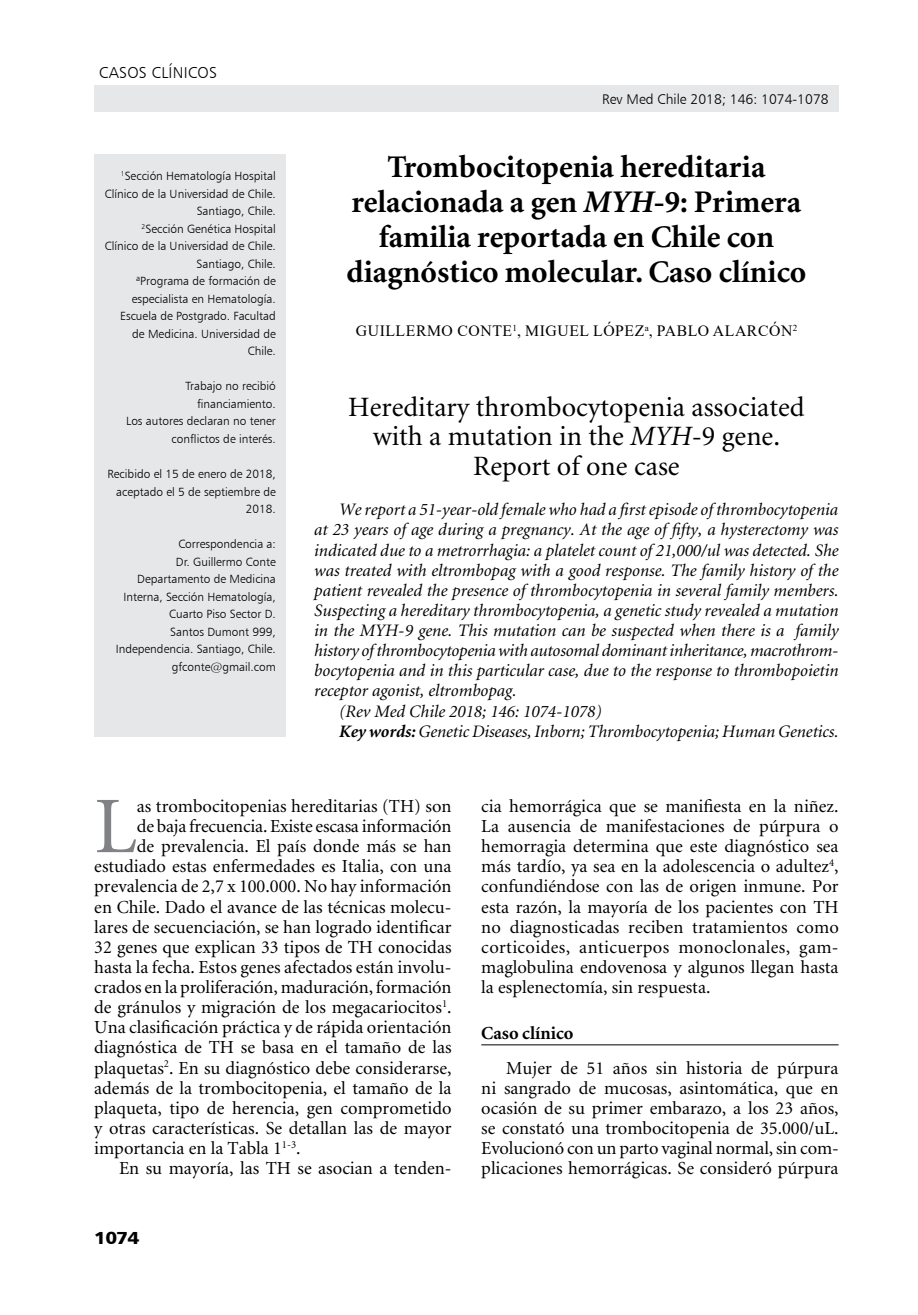
<style>
.page{position:relative;width:918px;height:1315px;background:#fff}
.page>*{position:absolute;margin:0;border:0;box-sizing:border-box;transform-origin:0 0}
.t1{font:80.33px "Minion";color:#808285}
.t2{font:700 31.5px/35px "Minion";color:#000;text-align:center}
.t3{font:28px/29.8px "Minion";color:#000}
.t4{font:18.38px/20.1px "Minion";color:#000;text-align:justify}
.t5{font:700 18.38px "Minion";color:#000}
.t6{font:italic 17.5px "Minion";color:#000}
.t7{font:17.5px "Humanist 777 BT Black B";color:#000;scale:1.1 1}
.t8{font:15.75px "Times New Roman";letter-spacing:.035em;color:#000}
.t9{font:15.75px "Humanist 777 BT Light B";letter-spacing:.02em;color:#000}
.t10{font:14px "Humanist 777 BT Light B";color:#000}
.t11{font:11.9px/17.5px "Humanist 777 BT Light B";color:#000;text-align:right}
.s1{font-style:italic}
.s2{font-weight:700}
</style>
<div class="page">
<div style="left:94px;top:85px;width:744px;height:26px;background:#e6e7e8"></div>
<div style="left:94px;top:154px;width:192px;height:583px;background:#e6e7e8"></div>
<hr style="left:481px;top:1044px;width:357px;height:1px;background:#000">
<p class="t9" style="left:99px;top:63px;width:119px">CASOS CLÍNICOS</p>
<p class="t11" style="left:105px;top:167px;width:172px"><sup>1</sup>Sección Hematología Hospital<br>Clínico de la Universidad de Chile.<br>Santiago, Chile.<br><sup>2</sup>Sección Genética Hospital<br>Clínico de la Universidad de Chile.<br>Santiago, Chile.<br><sup>a</sup>Programa de formación de especialista en Hematología.<br>Escuela de Postgrado. Facultad de Medicina. Universidad de<br>Chile.</p>
<p class="t11" style="left:126px;top:377px;width:151px">Trabajo no recibió financiamiento.<br>Los autores declaran no tener conflictos de interés.</p>
<p class="t11" style="left:107px;top:465px;width:170px">Recibido el 15 de enero de 2018, aceptado el 5 de septiembre de<br>2018.</p>
<p class="t11" style="left:116px;top:535px;width:162px">Correspondencia a:<br>Dr. Guillermo Conte<br>Departamento de Medicina<br>Interna, Sección Hematología,<br>Cuarto Piso Sector D.<br>Santos Dumont 999,<br>Independencia. Santiago, Chile. gfconte@gmail.com</p>
<p class="t10" style="left:602px;top:90px;width:228px">Rev Med Chile 2018; 146: 1074-1078</p>
<h2 class="t2" style="left:346px;top:151px;width:461px">Trombocitopenia hereditaria relacionada a gen <span class="s1">MYH</span>-9: Primera familia reportada en Chile con diagnóstico molecular. Caso clínico</h2>
<p class="t8" style="left:356px;top:320px;width:443px">GUILLERMO CONTE<sup>1</sup>, MIGUEL LÓPEZ<sup>A</sup>, PABLO ALARCÓN<sup>2</sup></p>
<h3 class="t3" style="left:373px;top:393px;width:433px;text-indent:-24px">Hereditary thrombocytopenia associated with a mutation in the <span class="s1">myh</span></h3>
<h3 class="t3" style="left:692px;top:422px;width:90px">-9 gene.</h3>
<h3 class="t3" style="left:473px;top:452px;width:208px">Report of one case</h3>
<p class="t6" style="left:339px;top:501px;width:500px">We report a 51-year-old female who had a first episode of thrombocytopenia</p>
<p class="t6" style="left:314px;top:521px;width:526px">at 23 years of age during a pregnancy. At the age of fifty, a hysterectomy was</p>
<p class="t6" style="left:314px;top:541px;width:526px">indicated due to a metrorrhagia: a platelet count of 21,000/ul was detected. She</p>
<p class="t6" style="left:314px;top:561px;width:526px">was treated with eltrombopag with a good response. The family history of the</p>
<p class="t6" style="left:314px;top:581px;width:526px">patient revealed the presence of thrombocytopenia in several family members.</p>
<p class="t6" style="left:314px;top:602px;width:526px">Suspecting a hereditary thrombocytopenia, a genetic study revealed a mutation</p>
<p class="t6" style="left:314px;top:622px;width:526px">in the MYH-9 gene. This mutation can be suspected when there is a family</p>
<p class="t6" style="left:314px;top:642px;width:526px">history of thrombocytopenia with autosomal dominant inheritance, macrothrom-</p>
<p class="t6" style="left:314px;top:662px;width:526px">bocytopenia and in this particular case, due to the response to thrombopoietin</p>
<p class="t6" style="left:314px;top:682px;width:204px">receptor agonist, eltrombopag.</p>
<p class="t6" style="left:339px;top:702px;width:264px">(Rev Med Chile 2018; 146: 1074-1078)</p>
<p class="t6" style="left:339px;top:722px;width:501px"><span class="s2">Key words:</span> Genetic Diseases, Inborn; Thrombocytopenia; Human Genetics.</p>
<h1 class="t1" style="left:94px;top:787px;width:44px">L</h1>
<p class="t4" style="left:137px;top:796px;width:316px">as trombocitopenias hereditarias (TH) son</p>
<p class="t4" style="left:137px;top:817px;width:316px">de baja frecuencia. Existe escasa información</p>
<p class="t4" style="left:137px;top:837px;width:316px">de prevalencia. El país donde más se han</p>
<p class="t4" style="left:94px;top:857px;width:359px">estudiado estas enfermedades es Italia, con una</p>
<p class="t4" style="left:94px;top:877px;width:359px">prevalencia de 2,7 x 100.000. No hay información</p>
<p class="t4" style="left:94px;top:897px;width:359px">en Chile. Dado el avance de las técnicas molecu-</p>
<p class="t4" style="left:94px;top:917px;width:359px">lares de secuenciación, se han logrado identificar</p>
<p class="t4" style="left:94px;top:937px;width:359px">32 genes que explican 33 tipos de TH conocidas</p>
<p class="t4" style="left:94px;top:957px;width:359px">hasta la fecha. Estos genes afectados están involu-</p>
<p class="t4" style="left:94px;top:977px;width:359px">crados en la proliferación, maduración, formación</p>
<p class="t4" style="left:94px;top:998px;width:359px">de gránulos y migración de los megacariocitos<sup>1</sup>.</p>
<p class="t4" style="left:94px;top:1018px;width:359px">Una clasificación práctica y de rápida orientación</p>
<p class="t4" style="left:94px;top:1038px;width:359px">diagnóstica de TH se basa en el tamaño de las</p>
<p class="t4" style="left:94px;top:1058px;width:359px">plaquetas<sup>2</sup>. En su diagnóstico debe considerarse,</p>
<p class="t4" style="left:94px;top:1078px;width:359px">además de la trombocitopenia, el tamaño de la</p>
<p class="t4" style="left:94px;top:1098px;width:359px">plaqueta, tipo de herencia, gen comprometido</p>
<p class="t4" style="left:94px;top:1118px;width:359px">y otras características. Se detallan las de mayor</p>
<p class="t4" style="left:94px;top:1138px;width:208px">importancia en la Tabla 1<sup>1-3</sup>.</p>
<p class="t4" style="left:119px;top:1159px;width:334px">En su mayoría, las TH se asocian a tenden-</p>
<p class="t7" style="left:94px;top:1226px;width:43px">1074</p>
<p class="t4" style="left:481px;top:796px;width:359px">cia hemorrágica que se manifiesta en la niñez.<br>La ausencia de manifestaciones de púrpura o hemorragia determina que este diagnóstico sea más tardío, ya sea en la adolescencia o adultez<sup>4</sup>, confundiéndose con las de origen inmune. Por esta razón, la mayoría de los pacientes con TH no diagnosticadas reciben tratamientos como corticoides, anticuerpos monoclonales, gam&shy;maglobulina endovenosa y algunos llegan hasta la esplenectomía, sin respuesta.</p>
<p class="t5" style="left:481px;top:1024px;width:94px">Caso clínico</p>
<p class="t4" style="left:481px;top:1058px;width:359px;text-indent:25px">Mujer de 51 años sin historia de púrpura ni sangrado de mucosas, asintomática, que en ocasión de su primer embarazo, a los 23 años, se constató una trombocitopenia de 35.000/uL.<br>Evolucionó con un parto vaginal normal, sin com&shy;plicaciones hemorrágicas. Se consideró púrpura</p>
</div>
